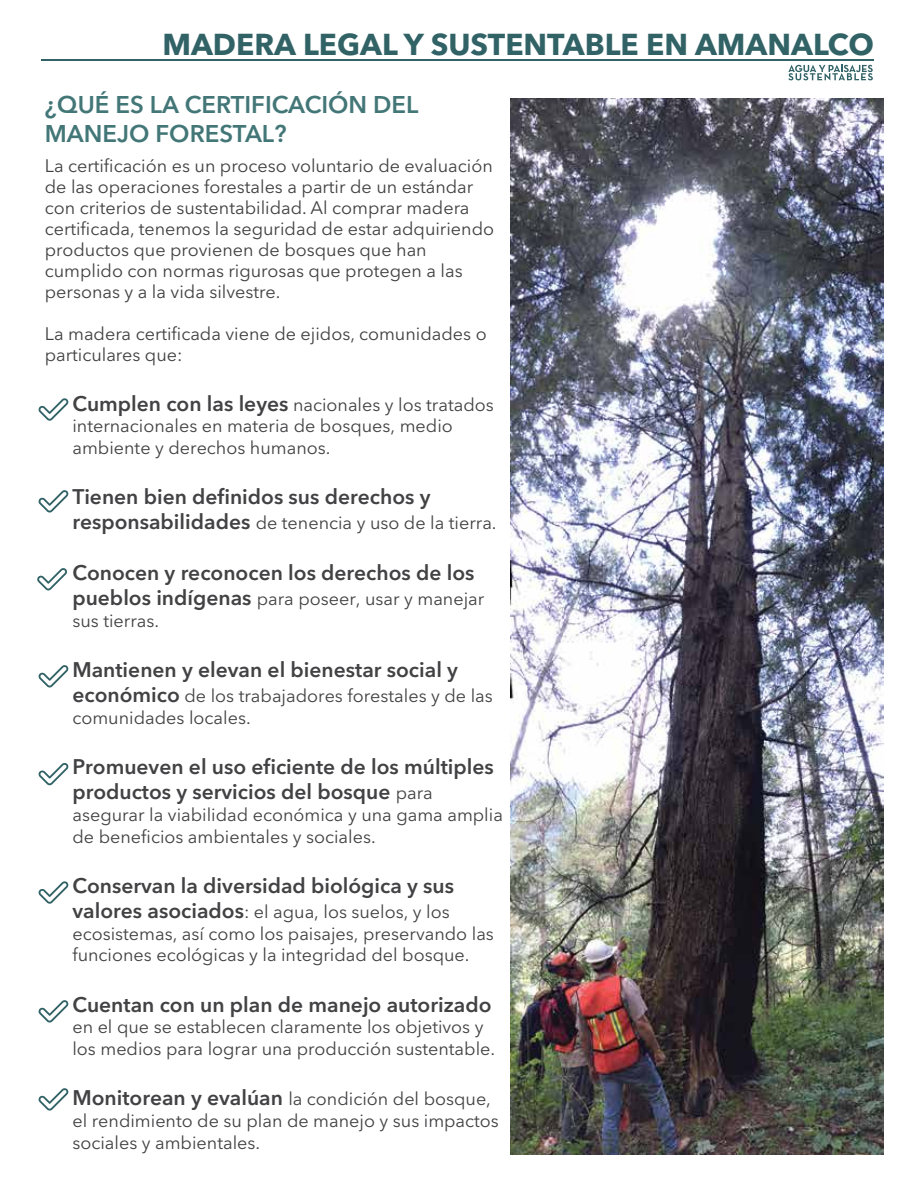
<style>
.page{position:relative;width:918px;height:1188px;background:#fff}
.page>*{position:absolute;margin:0;border:0;box-sizing:border-box;transform-origin:0 0}
.t1{font:700 30px "Avenir Next LT Pro";color:#316266}
.t2{font:600 24px/28.8px "Avenir Next LT Pro";color:#437677}
.t3{font:600 21px/25.2px "Avenir Next LT Pro";color:#424143}
.t4{font:18px/21.6px "Avenir Next LT Pro";color:#424143}
.t5{font:18px/21px "Avenir Next LT Pro";color:#414042}
.s1{font-weight:600;font-size:21px}
.s2{font-weight:400;font-size:18px}
</style>
<div class="page">
<img style="left:510px;top:98px;width:374px;height:1056px">
<hr style="left:41px;top:59px;width:833px;height:1px;background:#316266">
<svg style="left:788px;top:65px;width:85px;height:15px"></svg>
<svg style="left:38px;top:398px;width:30px;height:23px"></svg>
<svg style="left:38px;top:490px;width:30px;height:23px"></svg>
<svg style="left:37px;top:568px;width:30px;height:22px"></svg>
<svg style="left:38px;top:665px;width:30px;height:23px"></svg>
<svg style="left:38px;top:763px;width:30px;height:22px"></svg>
<svg style="left:38px;top:881px;width:30px;height:23px"></svg>
<svg style="left:38px;top:1000px;width:30px;height:23px"></svg>
<svg style="left:38px;top:1088px;width:30px;height:23px"></svg>
<h1 class="t1" style="left:162px;top:27px;width:713px">MADERA LEGAL Y SUSTENTABLE EN AMANALCO</h1>
<h2 class="t2" style="left:45px;top:90px;width:375px">¿QUÉ ES LA CERTIFICACIÓN DEL<br>MANEJO FORESTAL?</h2>
<p class="t5" style="left:45px;top:155px;width:451px">La certificación es un proceso voluntario de evaluación de las operaciones forestales a partir de un estándar con criterios de sustentabilidad. Al comprar madera certificada, tenemos la seguridad de estar adquiriendo productos que provienen de bosques que han cumplido con normas rigurosas que protegen a las personas y a la vida silvestre.</p>
<p class="t5" style="left:45px;top:323px;width:443px">La madera certificada viene de ejidos, comunidades o particulares que:</p>
<p class="t4" style="left:72px;top:393px;width:423px"><span class="s1">Cumplen con las leyes</span> nacionales y los tratados internacionales en materia de bosques, medio ambiente y derechos humanos.</p>
<p class="t3" style="left:72px;top:484px;width:360px">Tienen bien definidos sus derechos y</p>
<p class="t4" style="left:72px;top:512px;width:426px"><span class="s1">responsabilidades</span> de tenencia y uso de la tierra.</p>
<p class="t3" style="left:72px;top:560px;width:404px">Conocen y reconocen los derechos de los</p>
<p class="t4" style="left:72px;top:588px;width:413px"><span class="s1">pueblos indígenas</span> para poseer, usar y manejar sus tierras.</p>
<p class="t3" style="left:72px;top:657px;width:387px">Mantienen y elevan el bienestar social y</p>
<p class="t4" style="left:72px;top:685px;width:422px"><span class="s1">económico</span> de los trabajadores forestales y de las comunidades locales.</p>
<p class="t3" style="left:72px;top:754px;width:423px">Promueven el uso eficiente de los múltiples productos y servicios del bosque <span class="s2">para</span></p>
<p class="t4" style="left:72px;top:804px;width:432px">asegurar la viabilidad económica y una gama amplia de beneficios ambientales y sociales.</p>
<p class="t3" style="left:72px;top:873px;width:383px">Conservan la diversidad biológica y sus</p>
<p class="t4" style="left:72px;top:901px;width:423px"><span class="s1">valores asociados</span>: el agua, los suelos, y los ecosistemas, así como los paisajes, preservando las funciones ecológicas y la integridad del bosque.</p>
<p class="t3" style="left:72px;top:992px;width:421px">Cuentan con un plan de manejo autorizado</p>
<p class="t4" style="left:72px;top:1016px;width:424px">en el que se establecen claramente los objetivos y los medios para lograr una producción sustentable.</p>
<p class="t4" style="left:72px;top:1088px;width:428px"><span class="s1">Monitorean y evalúan</span> la condición del bosque, el rendimiento de su plan de manejo y sus impactos sociales y ambientales.</p>
</div>
